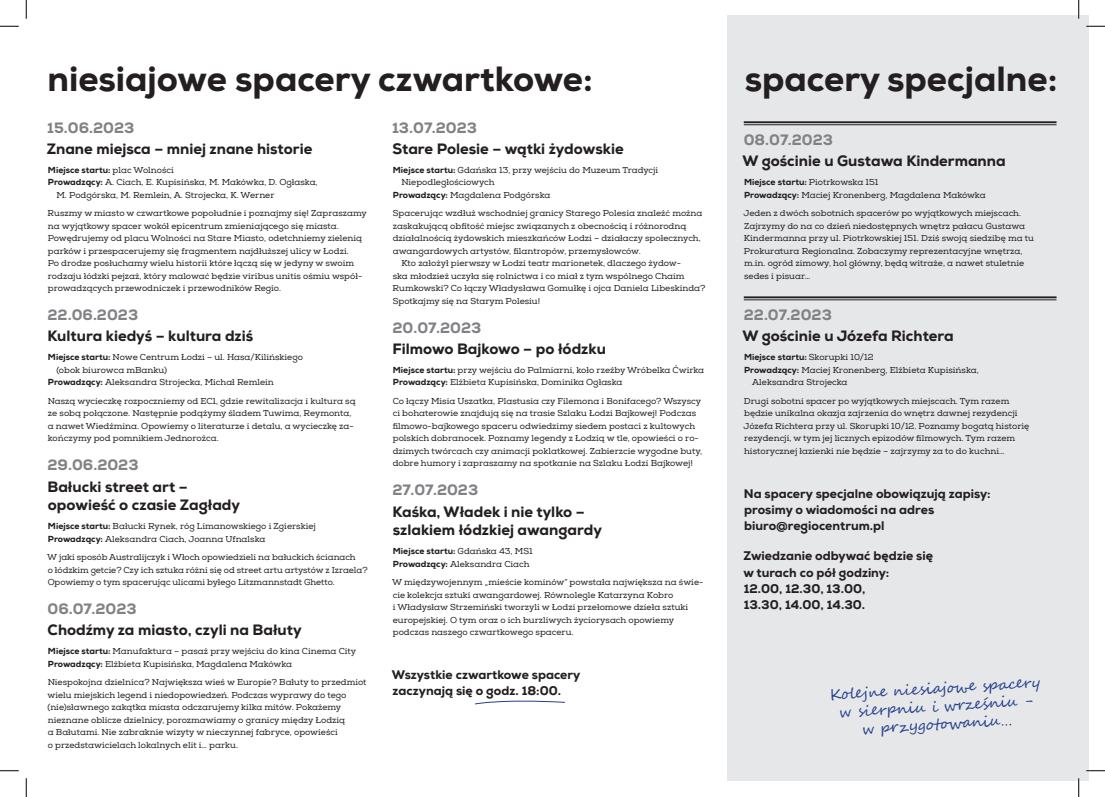
<style>
.page{position:relative;width:1105px;height:797px;background:#fff}
.page>*{position:absolute;margin:0;border:0;box-sizing:border-box;transform-origin:0 0}
.t1{font:800 35px "Nexa";color:#231f20}
.t2{font:800 15px/18.8px "Nexa";color:#231f20}
.data{font:800 15px "Nexa";color:#808285}
.t3{font:15px/18px "Segoe Script";color:#253f8e;text-align:center}
.specjalny_-_data{font:800 15px "Nexa";color:#808285}
.meta{font:800 12.5px/16.2px "Nexa";color:#231f20}
.główny{font:8.75px/12.5px "Nexa Slab";color:#231f20}
.meta-2{font:8.75px/12.5px "Nexa Slab";color:#231f20}
.meta-3{font:800 8.75px "Nexa";color:#231f20}
.s1{font-family:"Nexa Slab";font-weight:400}
.s2{font-family:"Nexa";font-weight:800}
</style>
<div class="page">
<div style="left:728px;top:16px;width:361px;height:765px;background:#e6e7e9"></div>
<hr style="left:744px;top:121px;width:312px;height:2px;background:#231f20">
<hr style="left:744px;top:124px;width:312px;height:1px;background:#231f20">
<hr style="left:744px;top:296px;width:312px;height:2px;background:#231f20">
<hr style="left:744px;top:299px;width:312px;height:1px;background:#231f20">
<svg style="left:475px;top:700px;width:90px;height:4px"></svg>
<svg style="left:0;top:25px;width:19px;height:2px"></svg>
<svg style="left:1086px;top:25px;width:19px;height:2px"></svg>
<svg style="left:0;top:770px;width:19px;height:1px"></svg>
<svg style="left:1086px;top:770px;width:19px;height:1px"></svg>
<svg style="left:25px;top:0;width:2px;height:19px"></svg>
<svg style="left:25px;top:778px;width:2px;height:19px"></svg>
<svg style="left:1078px;top:0;width:1px;height:19px"></svg>
<svg style="left:1078px;top:778px;width:1px;height:19px"></svg>
<p class="t1" style="left:48px;top:57px;width:547px">niesiajowe spacery czwartkowe:</p>
<p class="t1" style="left:745px;top:57px;width:314px">spacery specjalne:</p>
<p class="data" style="left:47px;top:118px;width:89px">15.06.2023</p>
<p class="t2" style="left:47px;top:139px;width:267px">Znane miejsca – mniej znane historie</p>
<p class="meta-3" style="left:48px;top:164px;width:127px">Miejsce startu: <span class="s1">plac Wolności</span></p>
<p class="meta-2" style="left:56px;top:176px;width:263px;text-indent:-8px"><span class="s2">Prowadzący:</span> A. Ciach, E. Kupisińska, M. Makówka, D. Ogłaska,<br>M. Podgórska, M. Remlein, A. Strojecka, K. Werner</p>
<p class="główny" style="left:48px;top:207px;width:321px">Ruszmy w miasto w czwartkowe popołudnie i poznajmy się! Zapraszamy na wyjątkowy spacer wokół epicentrum zmieniającego się miasta.<br>Powędrujemy od placu Wolności na Stare Miasto, odetchniemy zielenią parków i przespacerujemy się fragmentem najdłuższej ulicy w Łodzi.<br>Po drodze posłuchamy wielu historii które łączą się w jedyny w swoim rodzaju łódzki pejzaż, który malować będzie viribus unitis ośmiu współ&shy;prowadzących przewodniczek i przewodników Regio.</p>
<p class="data" style="left:48px;top:305px;width:92px">22.06.2023</p>
<p class="t2" style="left:48px;top:327px;width:207px">Kultura kiedyś – kultura dziś</p>
<p class="meta-2" style="left:56px;top:351px;width:248px;text-indent:-8px"><span class="s2">Miejsce startu:</span> Nowe Centrum Łodzi – ul. Hasa/Kilińskiego (obok biurowca mBanku)</p>
<p class="meta-2" style="left:48px;top:376px;width:227px"><span class="s2">Prowadzący:</span> Aleksandra Strojecka, Michał Remlein</p>
<p class="główny" style="left:48px;top:395px;width:309px">Naszą wycieczkę rozpoczniemy od EC1, gdzie rewitalizacja i kultura są ze sobą połączone. Następnie podążymy śladem Tuwima, Reymonta, a nawet Wiedźmina. Opowiemy o literaturze i detalu, a wycieczkę za&shy;kończymy pod pomnikiem Jednorożca.</p>
<p class="data" style="left:48px;top:455px;width:93px">29.06.2023</p>
<p class="t2" style="left:48px;top:477px;width:194px">Bałucki street art – opowieść o czasie Zagłady</p>
<p class="meta-2" style="left:48px;top:520px;width:269px"><span class="s2">Miejsce startu:</span> Bałucki Rynek, róg Limanowskiego i Zgierskiej<br><span class="s2">Prowadzący:</span> Aleksandra Ciach, Joanna Ufnalska</p>
<p class="główny" style="left:47px;top:551px;width:322px">W jaki sposób Australijczyk i Włoch opowiedzieli na bałuckich ścianach<br>o łódzkim getcie? Czy ich sztuka różni się od street artu artystów z Izraela?<br>Opowiemy o tym spacerując ulicami byłego Litzmannstadt Ghetto.</p>
<p class="data" style="left:48px;top:599px;width:91px">06.07.2023</p>
<p class="t2" style="left:48px;top:620px;width:256px">Chodźmy za miasto, czyli na Bałuty</p>
<p class="meta-2" style="left:48px;top:645px;width:310px"><span class="s2">Miejsce startu:</span> Manufaktura – pasaż przy wejściu do kina Cinema City<br><span class="s2">Prowadzący:</span> Elżbieta Kupisińska, Magdalena Makówka</p>
<p class="główny" style="left:48px;top:676px;width:321px">Niespokojna dzielnica? Największa wieś w Europie? Bałuty to przedmiot wielu miejskich legend i niedopowiedzeń. Podczas wyprawy do tego (nie)sławnego zakątka miasta odczarujemy kilka mitów. Pokażemy nieznane oblicze dzielnicy, porozmawiamy o granicy między Łodzią<br>a Bałutami. Nie zabraknie wizyty w nieczynnej fabryce, opowieści<br>o przedstawicielach lokalnych elit i… parku.</p>
<p class="data" style="left:392px;top:118px;width:86px">13.07.2023</p>
<p class="t2" style="left:392px;top:139px;width:233px">Stare Polesie – wątki żydowskie</p>
<p class="meta-2" style="left:401px;top:163px;width:258px;text-indent:-8px"><span class="s2">Miejsce startu:</span> Gdańska 13, przy wejściu do Muzeum Tradycji<br>Niepodległościowych</p>
<p class="meta-2" style="left:393px;top:188px;width:159px"><span class="s2">Prowadzący:</span> Magdalena Podgórska</p>
<p class="główny" style="left:393px;top:207px;width:311px">Spacerując wzdłuż wschodniej granicy Starego Polesia znaleźć można zaskakującą obfitość miejsc związanych z obecnością i różnorodną działalnością żydowskich mieszkańców Łodzi – działaczy społecznych, awangardowych artystów, filantropów, przemysłowców.</p>
<p class="główny" style="left:393px;top:257px;width:314px;text-indent:9px">Kto założył pierwszy w Łodzi teatr marionetek, dlaczego żydow-<br>ska młodzież uczyła się rolnictwa i co miał z tym wspólnego Chaim Rumkowski? Co łączy Władysława Gomułkę i ojca Daniela Libeskinda?<br>Spotkajmy się na Starym Polesiu!</p>
<p class="data" style="left:392px;top:318px;width:90px">20.07.2023</p>
<p class="t2" style="left:392px;top:339px;width:215px">Filmowo Bajkowo – po łódzku</p>
<p class="meta-2" style="left:393px;top:363px;width:313px"><span class="s2">Miejsce startu:</span> przy wejściu do Palmiarni, koło rzeźby Wróbelka Ćwirka<br><span class="s2">Prowadzący:</span> Elżbieta Kupisińska, Dominika Ogłaska</p>
<p class="główny" style="left:393px;top:395px;width:311px">Co łączy Misia Uszatka, Plastusia czy Filemona i Bonifacego? Wszyscy ci bohaterowie znajdują się na trasie Szlaku Łodzi Bajkowej! Podczas filmowo-bajkowego spaceru odwiedzimy siedem postaci z kultowych polskich dobranocek. Poznamy legendy z Łodzią w tle, opowieści o ro&shy;dzimych twórcach czy animacji poklatkowej. Zabierzcie wygodne buty, dobre humory i zapraszamy na spotkanie na Szlaku Łodzi Bajkowej!</p>
<p class="data" style="left:392px;top:480px;width:87px">27.07.2023</p>
<p class="t2" style="left:392px;top:502px;width:211px">Kaśka, Władek i nie tylko – szlakiem łódzkiej awangardy</p>
<p class="meta-2" style="left:393px;top:545px;width:141px"><span class="s2">Miejsce startu:</span> Gdańska 43, MS1<br><span class="s2">Prowadzący:</span> Aleksandra Ciach</p>
<p class="główny" style="left:392px;top:576px;width:313px">W międzywojennym „mieście kominów” powstała największa na świe&shy;cie kolekcja sztuki awangardowej. Równolegle Katarzyna Kobro<br>i Władysław Strzemiński tworzyli w Łodzi przełomowe dzieła sztuki europejskiej. O tym oraz o ich burzliwych życiorysach opowiemy podczas naszego czwartkowego spaceru.</p>
<p class="meta" style="left:392px;top:666px;width:190px">Wszystkie czwartkowe spacery zaczynają się o godz. 18:00.</p>
<p class="specjalny_-_data" style="left:744px;top:130px;width:91px">08.07.2023</p>
<p class="t2" style="left:742px;top:152px;width:265px">W gościnie u Gustawa Kindermanna</p>
<p class="meta-2" style="left:744px;top:176px;width:243px"><span class="s2">Miejsce startu:</span> Piotrkowska 151<br><span class="s2">Prowadzący:</span> Maciej Kronenberg, Magdalena Makówka</p>
<p class="główny" style="left:744px;top:207px;width:292px">Jeden z dwóch sobotnich spacerów po wyjątkowych miejscach.<br>Zajrzymy do na co dzień niedostępnych wnętrz pałacu Gustawa Kindermanna przy ul. Piotrkowskiej 151. Dziś swoją siedzibę ma tu Prokuratura Regionalna. Zobaczymy reprezentacyjne wnętrza, m.in. ogród zimowy, hol główny, będą witraże, a nawet stuletnie sedes i pisuar…</p>
<p class="specjalny_-_data" style="left:744px;top:305px;width:90px">22.07.2023</p>
<p class="t2" style="left:742px;top:327px;width:213px">W gościnie u Józefa Richtera</p>
<p class="meta-3" style="left:744px;top:351px;width:131px">Miejsce startu: <span class="s1">Skorupki 10/12</span></p>
<p class="meta-2" style="left:752px;top:363px;width:228px;text-indent:-8px"><span class="s2">Prowadzący:</span> Maciej Kronenberg, Elżbieta Kupisińska,<br>Aleksandra Strojecka</p>
<p class="główny" style="left:744px;top:395px;width:287px">Drugi sobotni spacer po wyjątkowych miejscach. Tym razem będzie unikalna okazja zajrzenia do wnętrz dawnej rezydencji Józefa Richtera przy ul. Skorupki 10/12. Poznamy bogatą historię rezydencji, w tym jej licznych epizodów filmowych. Tym razem historycznej łazienki nie będzie – zajrzymy za to do kuchni…</p>
<p class="meta" style="left:744px;top:485px;width:248px">Na spacery specjalne obowiązują zapisy: prosimy o wiadomości na adres biuro@regiocentrum.pl</p>
<p class="meta" style="left:743px;top:548px;width:191px">Zwiedzanie odbywać będzie się w turach co pół godziny:<br>12.00, 12.30, 13.00,<br>13.30, 14.00, 14.30.</p>
<p class="t3" style="left:829px;top:686px;width:213px;rotate:-4deg">Kolejne niesiajowe spacery w sierpniu i wrześniu - w przygotowaniu…</p>
</div>
